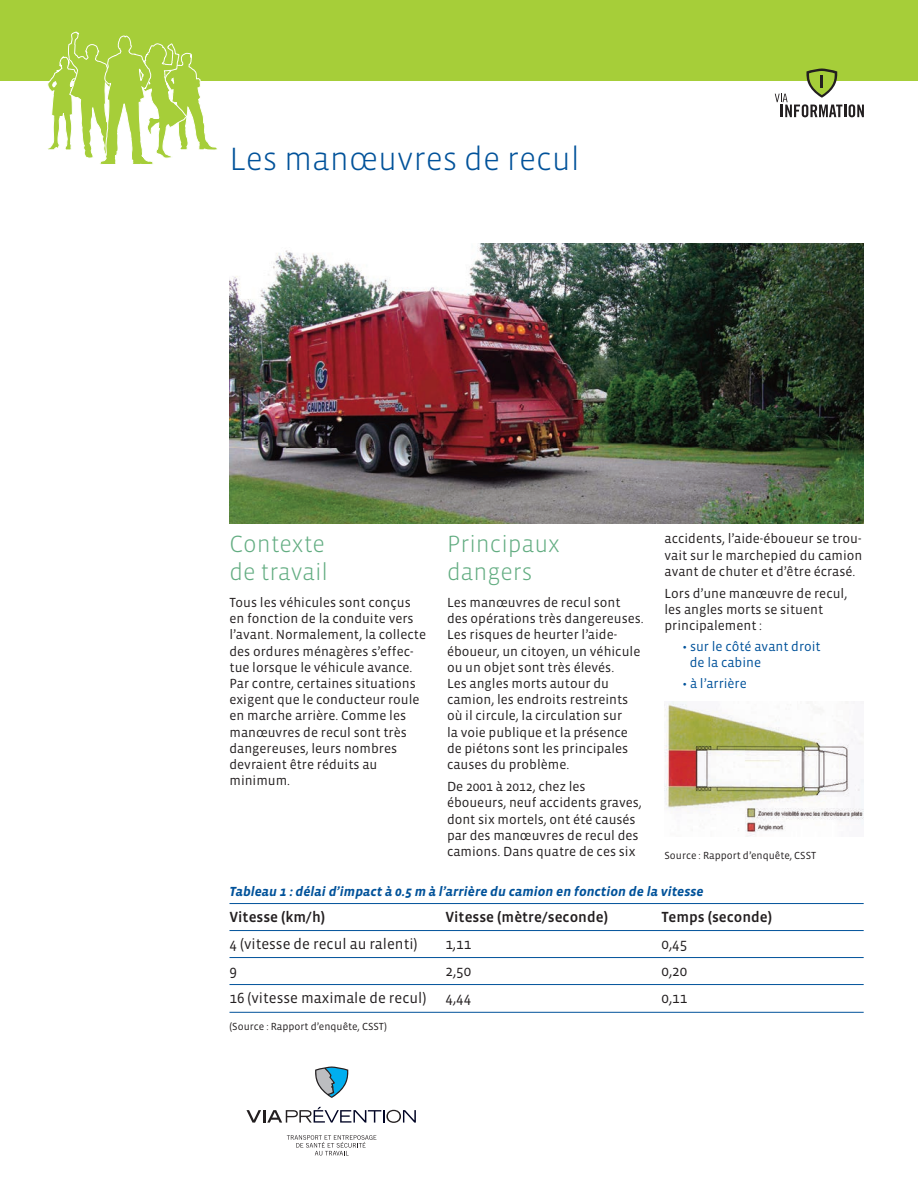
<style>
.page{position:relative;width:918px;height:1188px;background:#fff}
.page>*{position:absolute;margin:0;border:0;box-sizing:border-box;transform-origin:0 0}
.t1{font:300 33px "Vista Sans";color:#01529a}
.t2{font:300 24px/28.8px "Vista Sans";color:#63ad82}
.t3{font:15px "Vista Sans";color:#231f20}
.t4{font:15px "Vista Sans Med";color:#231f20}
.t5{font:13.5px/16.2px "Vista Sans";color:#231f20}
.t6{font:italic 700 13.5px "Vista Sans";color:#01529a}
.t7{font:13.5px/16.2px "Vista Sans";color:#01529a}
.t8{font:10.5px "Vista Sans";color:#231f20}
</style>
<div class="page">
<svg style="left:287px;top:1135px;width:89px;height:21px"></svg>
<svg style="left:246px;top:1107px;width:170px;height:16px"></svg>
<svg style="left:315px;top:1067px;width:33px;height:31px"></svg>
<img style="left:230px;top:243px;width:634px;height:281px">
<hr style="left:230px;top:903px;width:634px;height:1px;background:#01529a">
<hr style="left:230px;top:930px;width:634px;height:1px;background:#01529a">
<hr style="left:230px;top:957px;width:634px;height:1px;background:#01529a">
<hr style="left:230px;top:984px;width:634px;height:1px;background:#01529a">
<hr style="left:230px;top:1012px;width:634px;height:1px;background:#01529a">
<img style="left:665px;top:702px;width:199px;height:134px">
<div style="left:0;top:0;width:918px;height:81px;background:#a6ce39"></div>
<svg style="left:47px;top:32px;width:170px;height:133px"></svg>
<svg style="left:775px;top:69px;width:89px;height:48px"></svg>
<h1 class="t1" style="left:230px;top:139px;width:352px">Les manœuvres de recul</h1>
<p class="t5" style="left:664px;top:531px;width:199px;text-align:justify">accidents, l’aide-éboueur se trou&shy;vait sur le marchepied du camion avant de chuter et d’être écrasé.</p>
<p class="t5" style="left:664px;top:585px;width:184px">Lors d’une manœuvre de recul, les angles morts se situent principalement :</p>
<p class="t7" style="left:690px;top:638px;width:133px;text-indent:-7px">• sur le côté avant droit de la cabine</p>
<p class="t7" style="left:683px;top:675px;width:66px">• à l’arrière</p>
<h2 class="t2" style="left:447px;top:529px;width:114px">Principaux dangers</h2>
<p class="t5" style="left:447px;top:594px;width:198px">Les manœuvres de recul sont des opérations très dangereuses.<br>Les risques de heurter l’aide&shy;éboueur, un citoyen, un véhicule ou un objet sont très élevés.<br>Les angles morts autour du camion, les endroits restreints où il circule, la circulation sur<br>la voie publique et la présence de piétons sont les principales causes du problème.</p>
<p class="t5" style="left:447px;top:779px;width:196px">De 2001 à 2012, chez les éboueurs, neuf accidents graves, dont six mortels, ont été causés par des manœuvres de recul des camions. Dans quatre de ces six</p>
<h2 class="t2" style="left:230px;top:529px;width:100px">Contexte de travail</h2>
<p class="t5" style="left:230px;top:594px;width:198px">Tous les véhicules sont conçus en fonction de la conduite vers l’avant. Normalement, la collecte des ordures ménagères s’effec&shy;tue lorsque le véhicule avance.<br>Par contre, certaines situations exigent que le conducteur roule en marche arrière. Comme les manœuvres de recul sont très dangereuses, leurs nombres devraient être réduits au minimum.</p>
<p class="t8" style="left:664px;top:849px;width:153px">Source : Rapport d’enquête, CSST</p>
<p class="t6" style="left:230px;top:883px;width:476px">Tableau 1 : délai d’impact à 0.5 m à l’arrière du camion en fonction de la vitesse</p>
<p class="t4" style="left:230px;top:908px;width:97px">Vitesse (km/h)</p>
<p class="t4" style="left:446px;top:908px;width:164px">Vitesse (mètre/seconde)</p>
<p class="t4" style="left:662px;top:908px;width:112px">Temps (seconde)</p>
<p class="t3" style="left:230px;top:935px;width:190px">4 (vitesse de recul au ralenti)</p>
<p class="t3" style="left:445px;top:935px;width:27px">1,11</p>
<p class="t3" style="left:662px;top:935px;width:27px">0,45</p>
<p class="t3" style="left:230px;top:962px;width:9px">9</p>
<p class="t3" style="left:446px;top:962px;width:27px">2,50</p>
<p class="t3" style="left:662px;top:962px;width:27px">0,20</p>
<p class="t3" style="left:230px;top:989px;width:198px">16 (vitesse maximale de recul)</p>
<p class="t3" style="left:446px;top:989px;width:27px">4,44</p>
<p class="t3" style="left:662px;top:989px;width:27px">0,11</p>
<p class="t8" style="left:230px;top:1020px;width:159px">(Source : Rapport d’enquête, CSST)</p>
</div>
